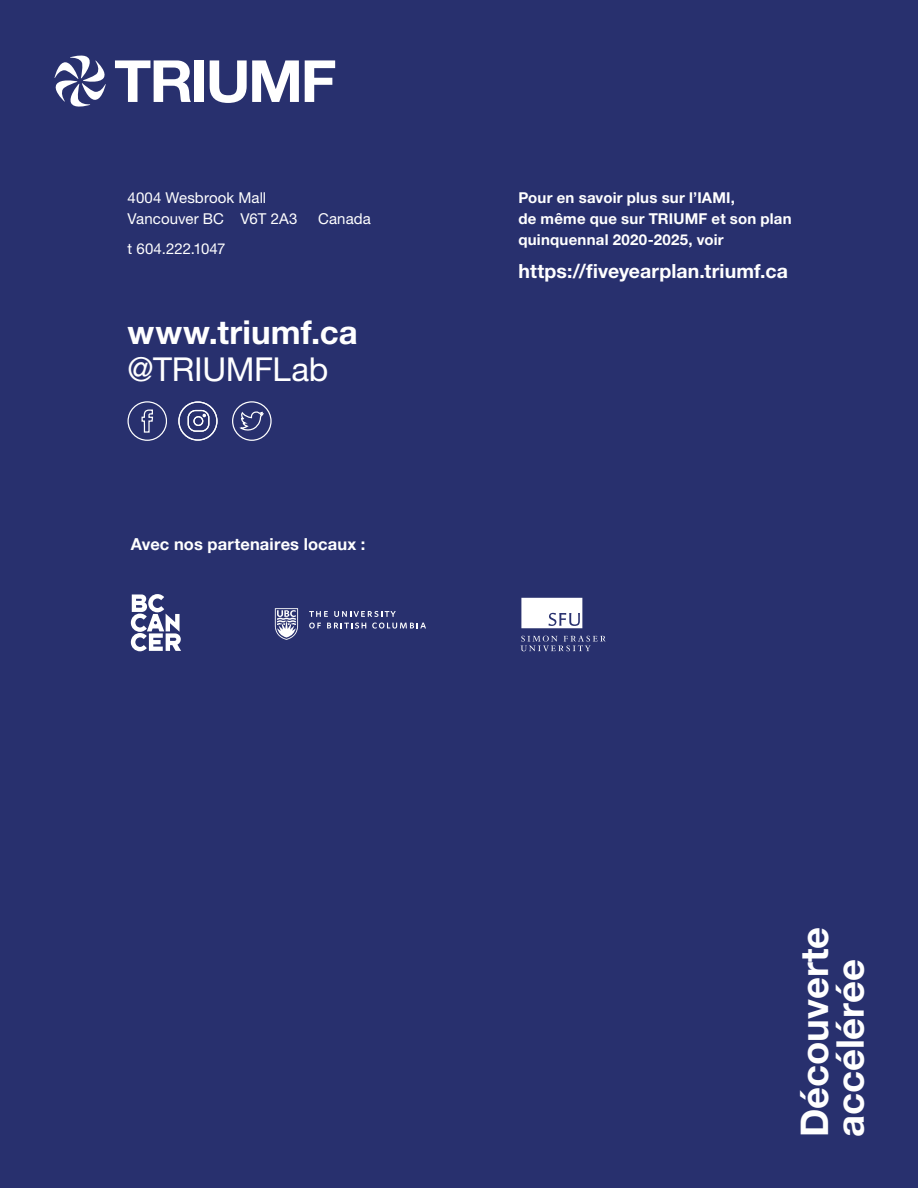
<style>
.page{position:relative;width:918px;height:1188px;background:#28306e}
.page>*{position:absolute;margin:0;border:0;box-sizing:border-box;transform-origin:0 0}
.t1{font:700 38.25px/36px "Helvetica Neue LT Pro";color:#fff}
.t2{font:700 33px "Helvetica Neue LT Pro";letter-spacing:.005em;color:#fff}
.t3{font:33px "Helvetica Neue LT Pro";letter-spacing:-.01em;color:#fff}
.t4{font:700 19.5px "Helvetica Neue LT Pro";letter-spacing:.005em;color:#fff}
.t5{font:700 16.5px "Helvetica Neue";letter-spacing:.01em;color:#fff}
.t6{font:700 15px/21px "Helvetica Neue LT Pro";letter-spacing:.015em;color:#fff}
.t7{font:15px/21px "Helvetica Neue LT Pro";letter-spacing:.005em;color:#fff}
</style>
<div class="page">
<div style="left:128px;top:401px;width:39px;height:40px;border:1px solid #fff;border-radius:50%"></div>
<svg style="left:141px;top:409px;width:12px;height:24px"></svg>
<div style="left:178px;top:401px;width:40px;height:40px;border:1px solid #fff;border-radius:50%"></div>
<div style="left:188px;top:410px;width:21px;height:22px;border:1px solid #fff;border-radius:7px"></div>
<div style="left:193px;top:416px;width:10px;height:10px;border:1px solid #fff;border-radius:50%"></div>
<svg style="left:202px;top:414px;width:4px;height:3px"></svg>
<div style="left:232px;top:401px;width:40px;height:40px;border:1px solid #fff;border-radius:50%"></div>
<svg style="left:240px;top:411px;width:24px;height:20px"></svg>
<svg style="left:115px;top:60px;width:76px;height:42px"></svg>
<div style="left:194px;top:60px;width:10px;height:42px;background:#fff"></div>
<svg style="left:210px;top:60px;width:89px;height:43px"></svg>
<svg style="left:305px;top:60px;width:30px;height:42px"></svg>
<svg style="left:54px;top:56px;width:52px;height:51px"></svg>
<svg style="left:275px;top:608px;width:23px;height:32px"></svg>
<svg style="left:309px;top:611px;width:19px;height:6px"></svg>
<svg style="left:334px;top:611px;width:62px;height:6px"></svg>
<svg style="left:309px;top:623px;width:12px;height:6px"></svg>
<svg style="left:327px;top:623px;width:39px;height:6px"></svg>
<svg style="left:372px;top:623px;width:54px;height:6px"></svg>
<svg style="left:521px;top:598px;width:61px;height:30px;background:#eeeef3"></svg>
<svg style="left:521px;top:636px;width:85px;height:15px"></svg>
<svg style="left:131px;top:594px;width:50px;height:57px"></svg>
<p class="t7" style="left:128px;top:187px;width:171px">4004 Wesbrook Mall<br>Vancouver BC V6T 2A3</p>
<p class="t7" style="left:128px;top:238px;width:99px">t 604.222.1047</p>
<p class="t7" style="left:318px;top:208px;width:54px">Canada</p>
<h2 class="t2" style="left:128px;top:312px;width:232px">www.triumf.ca</h2>
<h2 class="t3" style="left:128px;top:350px;width:202px">@TRIUMFLab</h2>
<p class="t5" style="left:131px;top:532px;width:236px">Avec nos partenaires locaux :</p>
<p class="t6" style="left:518px;top:187px;width:275px">Pour en savoir plus sur l’IAMI,<br>de même que sur TRIUMF et son plan quinquennal 2020-2025, voir</p>
<h3 class="t4" style="left:518px;top:259px;width:271px">https://fiveyearplan.triumf.ca</h3>
<h1 class="t1" style="left:796px;top:1137px;width:212px;rotate:-90deg">Découverte accélérée</h1>
</div>
